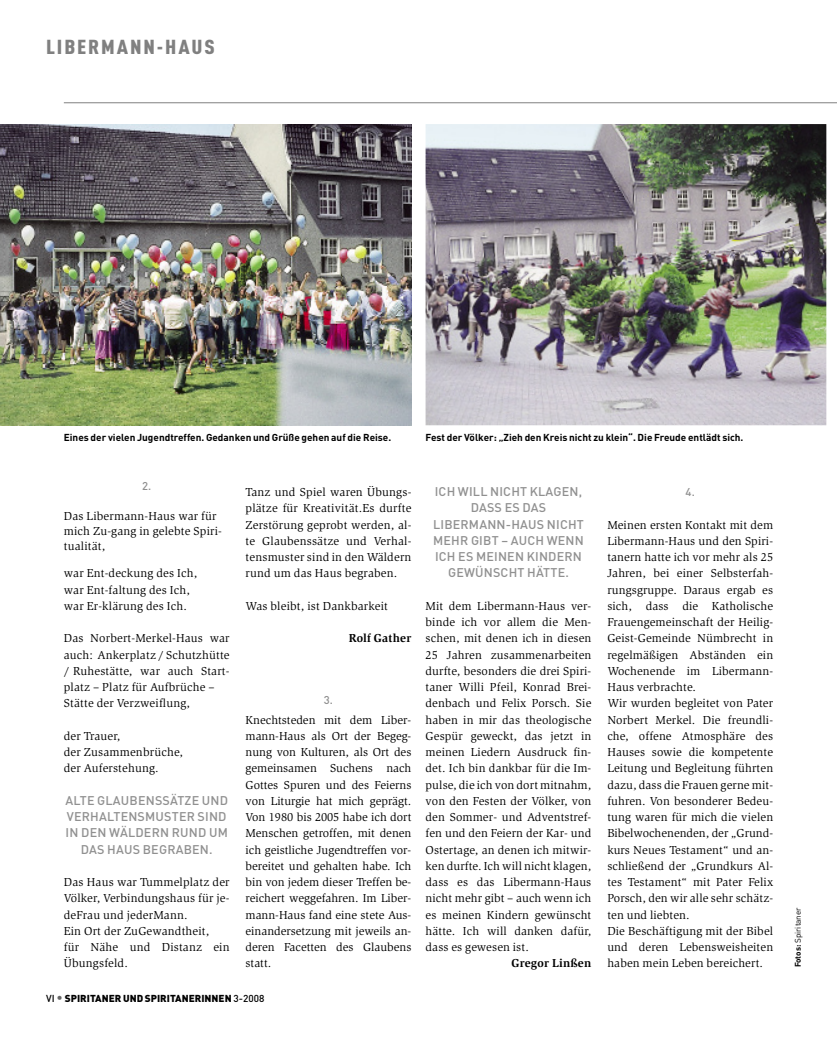
<style>
.page{position:relative;width:837px;height:1049px;background:#fff}
.page>*{position:absolute;margin:0;border:0;box-sizing:border-box;transform-origin:0 0}
.t1{font:900 20px "DIN Cond";letter-spacing:.085em;color:#808080;scale:1.1 1}
.t2{font:500 12.5px/16.2px "DIN Pro";letter-spacing:.015em;color:#909090;text-align:center}
.t3{font:11.88px/16.2px "Slimbach Std";letter-spacing:.01em;color:#000}
.t4{font:700 11.88px "Slimbach Std";letter-spacing:.015em;color:#000}
.t5{font:500 11.25px "DIN Pro";color:#909090}
.t6{font:700 10px "DIN Pro";color:#000}
.t7{font:900 10px "DIN Pro";color:#000}
.t8{font:8.12px "DIN Pro";color:#000}
.s1{font-weight:500}
.s2{font-weight:500;font-size:12.5px;color:#666}
.s3{font-weight:700}
</style>
<div class="page">
<hr style="left:64px;top:102px;width:772px;height:1px;background:#808080">
<img style="left:0;top:124px;width:411px;height:301px">
<img style="left:425px;top:124px;width:401px;height:301px">
<h1 class="t1" style="left:46px;top:35px;width:155px">LIBERMANN-HAUS</h1>
<p class="t6" style="left:64px;top:432px;width:329px">Eines der vielen Jugendtreffen. Gedanken und Grüße gehen auf die Reise.</p>
<p class="t6" style="left:425px;top:432px;width:319px">Fest der Völker: „Zieh den Kreis nicht zu klein“. Die Freude entlädt sich.</p>
<p class="t5" style="left:142px;top:479px;width:11px">2.</p>
<p class="t3" style="left:64px;top:509px;width:160px;line-height:15px">Das Libermann-Haus war für mich Zu-gang in gelebte Spiri&shy;tualität,</p>
<p class="t3" style="left:64px;top:566px;width:135px">war Ent-deckung des Ich, war Ent-faltung des Ich, war Er-klärung des Ich.</p>
<p class="t3" style="left:64px;top:631px;width:167px">Das Norbert-Merkel-Haus war auch: Ankerplatz / Schutzhütte / Ruhestätte, war auch Start&shy;platz – Platz für Aufbrüche –<br>Stätte der Verzweiflung,</p>
<p class="t3" style="left:64px;top:729px;width:121px">der Trauer,<br>der Zusammenbrüche, der Auferstehung.</p>
<p class="t2" style="left:65px;top:792px;width:164px">ALTE GLAUBENSSÄTZE UND<br>VERHALTENSMUSTER SIND<br>IN DEN WÄLDERN RUND UM<br>DAS HAUS BEGRABEN.</p>
<p class="t3" style="left:64px;top:875px;width:167px">Das Haus war Tummelplatz der<br>Völker, Verbindungshaus für je&shy;deFrau und jederMann.<br>Ein Ort der ZuGewandtheit,<br>für Nähe und Distanz ein<br>Übungsfeld.</p>
<p class="t3" style="left:245px;top:485px;width:167px;text-align:justify">Tanz und Spiel waren Übungs&shy;plätze für Kreativität.Es durfte Zerstörung geprobt werden, al&shy;te Glaubenssätze und Verhal&shy;tensmuster sind in den Wäldern rund um das Haus begraben.</p>
<p class="t3" style="left:245px;top:599px;width:144px">Was bleibt, ist Dankbarkeit</p>
<p class="t4" style="left:348px;top:634px;width:64px">Rolf Gather</p>
<p class="t5" style="left:324px;top:693px;width:11px">3.</p>
<p class="t3" style="left:245px;top:712px;width:167px;text-align:justify">Knechtsteden mit dem Liber&shy;mann-Haus als Ort der Begeg&shy;nung von Kulturen, als Ort des gemeinsamen Suchens nach Gottes Spuren und des Feierns von Liturgie hat mich geprägt.<br>Von 1980 bis 2005 habe ich dort Menschen getroffen, mit denen ich geistliche Jugendtreffen vor&shy;bereitet und gehalten habe. Ich bin von jedem dieser Treffen be&shy;reichert weggefahren. Im Liber&shy;mann-Haus fand eine stete Aus&shy;einandersetzung mit jeweils an&shy;deren Facetten des Glaubens statt.</p>
<p class="t7" style="left:46px;top:992px;width:220px"><span class="s1">VI</span> <span class="s2">•</span> SPIRITANER UND SPIRITANERINNEN <span class="s1">3-2008</span></p>
<p class="t2" style="left:433px;top:483px;width:152px">ICH WILL NICHT KLAGEN,<br>DASS ES DAS<br>LIBERMANN-HAUS NICHT<br>MEHR GIBT – AUCH WENN<br>ICH ES MEINEN KINDERN<br>GEWÜNSCHT HÄTTE.</p>
<p class="t3" style="left:425px;top:599px;width:167px;text-align:justify">Mit dem Libermann-Haus ver&shy;binde ich vor allem die Men&shy;schen, mit denen ich in diesen 25 Jahren zusammenarbeiten durfte, besonders die drei Spiri&shy;taner Willi Pfeil, Konrad Brei&shy;denbach und Felix Porsch. Sie haben in mir das theologische Gespür geweckt, das jetzt in meinen Liedern Ausdruck fin&shy;det. Ich bin dankbar für die Im&shy;pulse, die ich von dort mitnahm, von den Festen der Völker, von den Sommer- und Adventstref&shy;fen und den Feiern der Kar- und Ostertage, an denen ich mitwir&shy;ken durfte. Ich will nicht klagen, dass es das Libermann-Haus nicht mehr gibt – auch wenn ich es meinen Kindern gewünscht hätte. Ich will danken dafür, dass es gewesen ist.</p>
<p class="t4" style="left:511px;top:959px;width:81px">Gregor Linßen</p>
<p class="t5" style="left:685px;top:486px;width:11px">4.</p>
<p class="t3" style="left:607px;top:517px;width:167px">Meinen ersten Kontakt mit dem<br>Libermann-Haus und den Spiri&shy;tanern hatte ich vor mehr als 25<br>Jahren, bei einer Selbsterfah&shy;rungsgruppe. Daraus ergab es sich, dass die Katholische<br>Frauengemeinschaft der Heilig-<br>Geist-Gemeinde Nümbrecht in regelmäßigen Abständen ein<br>Wochenende im Libermann-<br>Haus verbrachte.<br>Wir wurden begleitet von Pater<br>Norbert Merkel. Die freundli&shy;che, offene Atmosphäre des<br>Hauses sowie die kompetente<br>Leitung und Begleitung führten dazu, dass die Frauen gerne mit&shy;fuhren. Von besonderer Bedeu&shy;tung waren für mich die vielen<br>Bibelwochenenden, der „Grund&shy;kurs Neues Testament“ und an&shy;schließend der „Grundkurs Al&shy;tes Testament“ mit Pater Felix<br>Porsch, den wir alle sehr schätz&shy;ten und liebten.<br>Die Beschäftigung mit der Bibel und deren Lebensweisheiten haben mein Leben bereichert.</p>
<p class="t8" style="left:792px;top:967px;width:62px;rotate:-90deg"><span class="s3">Fotos:</span> Spiritaner</p>
</div>
